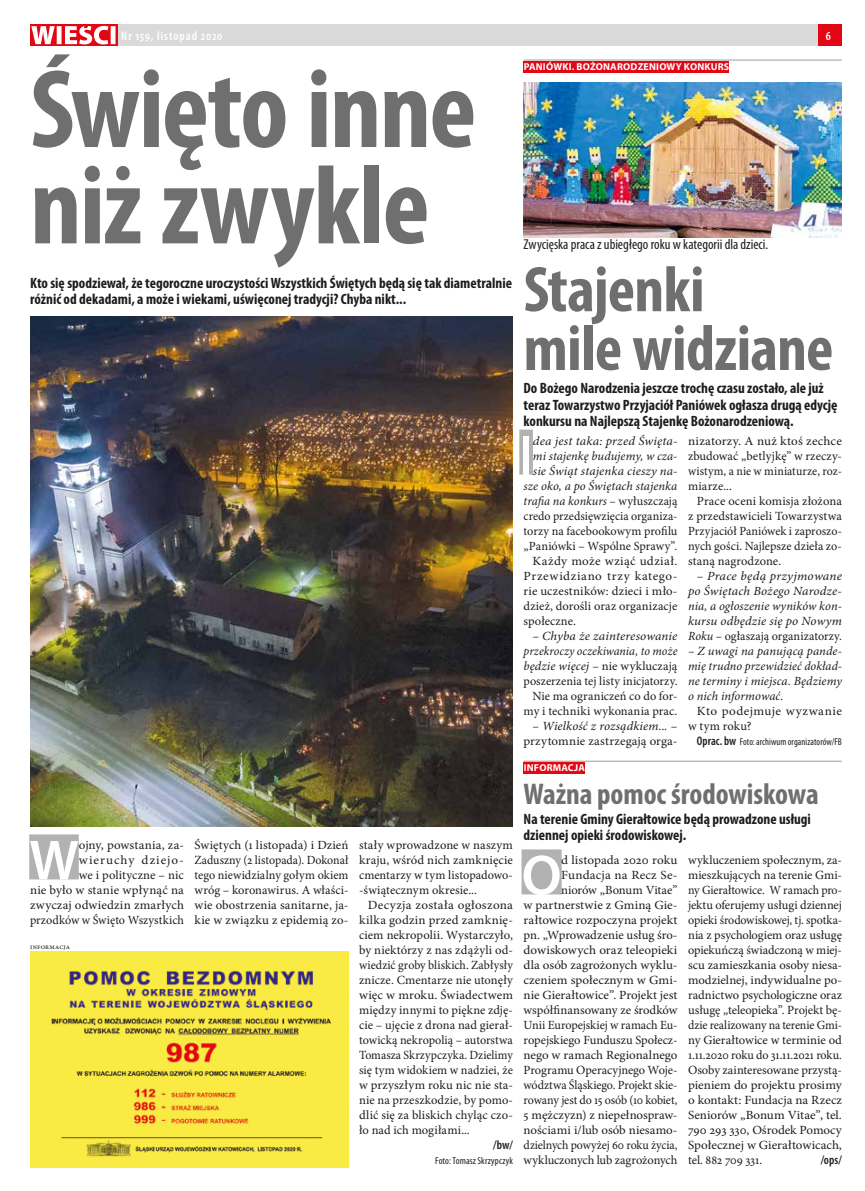
<style>
.page{position:relative;width:865px;height:1191px;background:#fff}
.page>*{position:absolute;margin:0;border:0;box-sizing:border-box;transform-origin:0 0}
.t1{font:700 condensed 112.5px/96.2px "Myriad Pro";letter-spacing:-.015em;color:#706f6f}
.t2{font:700 condensed 65px/58.8px "Myriad Pro";letter-spacing:-.01em;color:#706f6f}
.t3{font:600 57px "Myriad Pro";color:#fff}
.t4{font:57px "Myriad Pro";color:#fff}
.t5{font:700 condensed 30px "Myriad Pro";letter-spacing:-.005em;color:#706f6f}
.t6{font:700 condensed 15px/16.2px "Myriad Pro";color:#1d1d1b}
.t7{font:condensed 14.38px "Myriad Pro";color:#1d1d1b}
.t8{font:12.5px/15px "Minion Pro";letter-spacing:.005em;color:#1d1d1b;text-align:justify}
.t9{font:12.5px/15px "Minion Pro";letter-spacing:.005em;color:#1d1d1b;text-align:justify;scale:1.05 1}
.t10{font:italic 12.5px/15px "Minion Pro";letter-spacing:.005em;color:#1d1d1b;text-align:justify}
.t11{font:italic 12.5px/15px "Minion Pro";letter-spacing:.005em;color:#1d1d1b;text-align:justify;scale:1.05 1}
.t12{font:12.5px/15px "Minion Pro";letter-spacing:.005em;color:#1d1d1b;text-align:right;scale:1.04 1}
.t13{font:12.5px "Minion Pro";letter-spacing:.005em;color:#1d1d1b;scale:.96 1}
.t14{font:12.5px/15px "Minion Pro";letter-spacing:.035em;color:#1d1d1b;scale:1.05 1}
.t15{font:12.5px "Minion Pro";letter-spacing:.055em;color:#1d1d1b;scale:1.05 1}
.t16{font:12.5px "Minion Pro";letter-spacing:.025em;color:#1d1d1b;scale:1.05 1}
.t17{font:600 condensed 12.5px "Myriad Pro";letter-spacing:.075em;color:#fff}
.t18{font:600 condensed 12.5px "Myriad Pro";color:#1d1d1b}
.t19{font:700 10px "Myriad Pro";letter-spacing:.02em;color:#fff}
.t20{font:condensed 10px "Myriad Pro";letter-spacing:.01em;color:#1d1d1b;scale:.96 1}
.t21{font:condensed 10px "Myriad Pro";letter-spacing:.01em;color:#1d1d1b}
.t22{font:7.5px "Minion Pro";letter-spacing:.035em;color:#1d1d1b}
.s1{font-style:normal}
.s2{font-style:italic}
.s3{font-weight:600;font-size:12.5px}
</style>
<div class="page">
<div style="left:30px;top:25px;width:812px;height:21px;background:#dadada"></div>
<svg style="left:30px;top:25px;width:87px;height:21px"></svg>
<svg style="left:31px;top:26px;width:84px;height:18px;background:#f3969b"></svg>
<div style="left:818px;top:25px;width:24px;height:21px;background:#e30613"></div>
<img style="left:30px;top:951px;width:318px;height:216px">
<div style="left:523px;top:762px;width:62px;height:11px;background:#e30613"></div>
<hr style="left:523px;top:761px;width:319px;height:1px;background:#9d9d9c">
<div style="left:519px;top:429px;width:14px;height:45px;background:#b3b2b2"></div>
<img style="left:523px;top:82px;width:319px;height:155px">
<div style="left:521px;top:849px;width:40px;height:45px;background:#b3b2b2"></div>
<img style="left:30px;top:316px;width:483px;height:510px">
<div style="left:29px;top:834px;width:50px;height:45px;background:#b3b2b2"></div>
<div style="left:523px;top:61px;width:206px;height:12px;background:#e30613"></div>
<hr style="left:523px;top:60px;width:319px;height:1px;background:#9d9d9c">
<p class="t17" style="left:121px;top:28px;width:102px">Nr 159, listopad 2020</p>
<p class="t17" style="left:826px;top:28px;width:7px">6</p>
<h1 class="t1" style="left:30px;top:59px;width:448px">Święto inne niż zwykle</h1>
<p class="t6" style="left:30px;top:274px;width:483px">Kto się spodziewał, że tegoroczne uroczystości Wszystkich Świętych będą się tak diametralnie różnić od dekadami, a może i wiekami, uświęconej tradycji? Chyba nikt...</p>
<p class="t12" style="left:30px;top:838px;width:149px">ojny, powstania, za&shy;wieruchy dziejo-<br>we i polityczne – nic<br>nie było w stanie wpłynąć na zwyczaj odwiedzin zmarłych przodków w Święto Wszystkich</p>
<p class="t8" style="left:195px;top:838px;width:155px">Świętych (1 listopada) i Dzień Zaduszny (2 listopada). Dokonał tego niewidzialny gołym okiem wróg – koronawirus. A właści&shy;wie obostrzenia sanitarne, ja&shy;kie w związku z epidemią zo-</p>
<p class="t8" style="left:359px;top:838px;width:155px">stały wprowadzone w naszym kraju, wśród nich zamknięcie cmentarzy w tym listopadowo--świątecznym okresie...</p>
<h3 class="t3" style="left:29px;top:824px;width:51px">W</h3>
<p class="t9" style="left:359px;top:898px;width:148px;text-indent:9px">Decyzja została ogłoszona kilka godzin przed zamknię&shy;ciem nekropolii. Wystarczyło, by niektórzy z nas zdążyli od&shy;wiedzić groby bliskich. Zabłysły znicze. Cmentarze nie utonęły więc w mroku. Świadectwem między innymi to piękne zdję&shy;cie – ujęcie z drona nad gierał&shy;towicką nekropolią – autorstwa Tomasza Skrzypczyka. Dzielimy się tym widokiem w nadziei, że w przyszłym roku nic nie sta&shy;nie na przeszkodzie, by pomo&shy;dlić się za bliskich chyląc czo&shy;ło nad ich mogiłami...</p>
<p class="t18" style="left:493px;top:1137px;width:21px">/bw/</p>
<p class="t21" style="left:435px;top:1155px;width:79px">Foto: Tomasz Skrzypczyk</p>
<p class="t22" style="left:30px;top:941px;width:41px">informacja</p>
<p class="t19" style="left:523px;top:60px;width:207px">PANIÓWKI. BOŻONARODZENIOWY KONKURS</p>
<p class="t7" style="left:523px;top:236px;width:246px">Zwycięska praca z ubiegłego roku w kategorii dla dzieci.</p>
<h2 class="t2" style="left:523px;top:259px;width:311px">Stajenki<br>mile widziane</h2>
<p class="t6" style="left:523px;top:380px;width:315px">Do Bożego Narodzenia jeszcze trochę czasu zostało, ale już teraz Towarzystwo Przyjaciół Paniówek ogłasza drugą edycję konkursu na Najlepszą Stajenkę Bożonarodzeniową.</p>
<h3 class="t4" style="left:519px;top:420px;width:15px">I</h3>
<p class="t11" style="left:533px;top:433px;width:139px">dea jest taka: przed Święta-</p>
<p class="t10" style="left:533px;top:448px;width:146px">mi stajenkę budujemy, w cza-</p>
<p class="t10" style="left:533px;top:463px;width:146px">sie Świąt stajenka cieszy na-</p>
<p class="t10" style="left:523px;top:478px;width:155px">sze oko, a po Świętach stajenka</p>
<p class="t10" style="left:523px;top:493px;width:155px">trafia na konkurs <span class="s1">– wyłuszczają</span></p>
<p class="t13" style="left:523px;top:507px;width:162px">credo przedsięwzięcia organiza-</p>
<p class="t8" style="left:523px;top:523px;width:155px">torzy na facebookowym profilu</p>
<p class="t8" style="left:523px;top:538px;width:155px">„Paniówki – Wspólne Sprawy”.</p>
<p class="t16" style="left:532px;top:552px;width:140px">Każdy może wziąć udział.</p>
<p class="t15" style="left:523px;top:567px;width:148px">Przewidziano trzy katego-</p>
<p class="t8" style="left:523px;top:583px;width:155px">rie uczestników: dzieci i mło-</p>
<p class="t8" style="left:523px;top:598px;width:155px">dzież, dorośli oraz organizacje</p>
<p class="t8" style="left:523px;top:613px;width:54px">społeczne.</p>
<p class="t8" style="left:523px;top:628px;width:155px;text-align:right"><span class="s2">– Chyba że zainteresowanie przekroczy oczekiwania, to może będzie więcej –</span> nie wykluczają poszerzenia tej listy inicjatorzy.<br>Nie ma ograniczeń co do for&shy;my i techniki wykonania prac.</p>
<p class="t8" style="left:523px;top:718px;width:155px;text-align:right"><span class="s2">– Wielkość z rozsądkiem...</span> – przytomnie zastrzegają orga-</p>
<p class="t9" style="left:688px;top:433px;width:148px">nizatorzy. A nuż ktoś zechce zbudować „betlyjkę” w rzeczy&shy;wistym, a nie w miniaturze, roz&shy;miarze...</p>
<p class="t8" style="left:688px;top:493px;width:155px;text-indent:9px">Prace oceni komisja złożona z przedstawicieli Towarzystwa Przyjaciół Paniówek i zaproszo&shy;nych gości. Najlepsze dzieła zo&shy;staną nagrodzone.</p>
<p class="t11" style="left:688px;top:568px;width:148px;text-indent:9px">– Prace będą przyjmowane po Świętach Bożego Narodze&shy;nia, a ogłoszenie wyników kon&shy;kursu odbędzie się po Nowym Roku <span class="s1">– ogłaszają organizatorzy.</span></p>
<p class="t10" style="left:688px;top:643px;width:155px">– Z uwagi na panującą pande&shy;mię trudno przewidzieć dokład&shy;ne terminy i miejsca. Będziemy o nich informować.</p>
<p class="t14" style="left:688px;top:703px;width:148px;text-indent:9px">Kto podejmuje wyzwanie w tym roku?</p>
<p class="t20" style="left:697px;top:735px;width:152px"><span class="s3">Oprac. bw</span> Foto: archiwum organizatorów/FB</p>
<p class="t19" style="left:523px;top:761px;width:63px">INFORMACJA</p>
<h3 class="t5" style="left:523px;top:775px;width:297px">Ważna pomoc środowiskowa</h3>
<p class="t6" style="left:523px;top:810px;width:289px">Na terenie Gminy Gierałtowice będą prowadzone usługi dziennej opieki środowiskowej.</p>
<h3 class="t3" style="left:521px;top:839px;width:42px">O</h3>
<p class="t9" style="left:523px;top:853px;width:148px;text-align:right">d listopada 2020 roku<br>Fundacja na Recz Se&shy;niorów „Bonum Vitae”<br>w partnerstwie z Gminą Gie&shy;rałtowice rozpoczyna projekt pn. „Wprowadzenie usług śro&shy;dowiskowych oraz teleopieki dla osób zagrożonych wyklu&shy;czeniem społecznym w Gmi&shy;nie Gierałtowice”. Projekt jest współfinansowany ze środków<br>Unii Europejskiej w ramach Eu&shy;ropejskiego Funduszu Społecz&shy;nego w ramach Regionalnego<br>Programu Operacyjnego Woje&shy;wództwa Śląskiego. Projekt skie&shy;rowany jest do 15 osób (10 kobiet,<br>5 mężczyzn) z niepełnospraw&shy;nościami i/lub osób niesamo&shy;dzielnych powyżej 60 roku życia, wykluczonych lub zagrożonych</p>
<p class="t8" style="left:688px;top:853px;width:155px">wykluczeniem społecznym, za&shy;mieszkujących na terenie Gmi&shy;ny Gierałtowice. W ramach pro&shy;jektu oferujemy usługi dziennej opieki środowiskowej, tj. spotka&shy;nia z psychologiem oraz usługę opiekuńczą świadczoną w miej&shy;scu zamieszkania osoby niesa&shy;modzielnej, indywidualne po&shy;radnictwo psychologiczne oraz usługę „teleopieka”. Projekt bę&shy;dzie realizowany na terenie Gmi&shy;ny Gierałtowice w terminie od 1.11.2020 roku do 31.11.2021 roku.<br>Osoby zainteresowane przystą&shy;pieniem do projektu prosimy o kontakt: Fundacja na Rzecz Seniorów „Bonum Vitae”, tel.<br>790 293 330, Ośrodek Pomocy Społecznej w Gierałtowicach, tel. 882 709 331.</p>
<p class="t18" style="left:820px;top:1152px;width:23px">/ops/</p>
</div>
